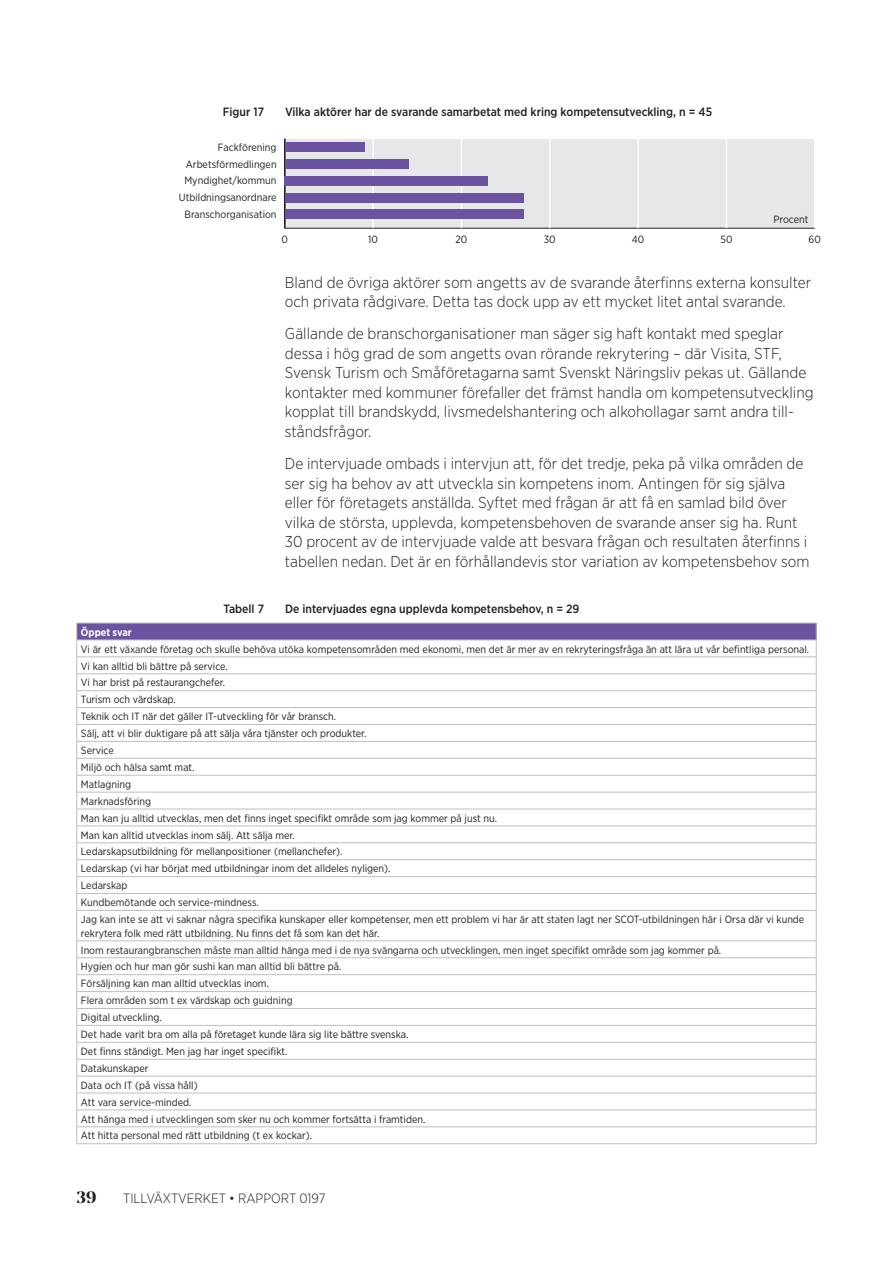
<style>
.page{position:relative;width:893px;height:1263px;background:#fff}
.page>*{position:absolute;margin:0;border:0;box-sizing:border-box;transform-origin:0 0}
.t1{font:700 16.5px "Noe Display";color:#231f20}
.Brödtext{font:300 15.75px/19.5px "Gotham Narrow";color:#231f20}
.t2{font:300 13.5px "Gotham Narrow";color:#231f20}
.Bildtext{font:500 12px "Gotham Narrow";color:#231f20}
.a_Tabelltext{font:10.5px/13.5px "Gotham Narrow";color:#231f20}
.a_Tabellfet_neg{font:700 10.5px "Gotham Narrow";color:#fff}
</style>
<div class="page">
<div style="left:285px;top:138px;width:530px;height:91px;background:#e6e7e9"></div>
<div style="left:285px;top:137px;width:531px;height:92px;border:2px solid #fff"></div>
<hr style="left:285px;top:228px;width:530px;height:1px;background:#231f20">
<hr style="left:284px;top:139px;width:2px;height:89px;background:#231f20">
<hr style="left:372px;top:139px;width:2px;height:89px;background:#fff">
<hr style="left:461px;top:139px;width:1px;height:89px;background:#fff">
<hr style="left:549px;top:139px;width:2px;height:89px;background:#fff">
<hr style="left:637px;top:139px;width:2px;height:89px;background:#fff">
<hr style="left:726px;top:139px;width:1px;height:89px;background:#fff">
<hr style="left:814px;top:139px;width:1px;height:89px;background:#fff">
<div style="left:285px;top:142px;width:79px;height:10px;background:#6b53a2"></div>
<div style="left:285px;top:159px;width:123px;height:10px;background:#6b53a2"></div>
<div style="left:285px;top:176px;width:203px;height:9px;background:#6b53a2"></div>
<div style="left:285px;top:193px;width:238px;height:9px;background:#6b53a2"></div>
<div style="left:285px;top:210px;width:238px;height:9px;background:#6b53a2"></div>
<div style="left:77px;top:623px;width:739px;height:17px;background:#6b53a2"></div>
<hr style="left:77px;top:657px;width:739px;height:1px;background:#bfbfbf">
<hr style="left:77px;top:673px;width:739px;height:1px;background:#bfbfbf">
<hr style="left:77px;top:690px;width:739px;height:1px;background:#bfbfbf">
<hr style="left:77px;top:707px;width:739px;height:1px;background:#bfbfbf">
<hr style="left:77px;top:724px;width:739px;height:1px;background:#bfbfbf">
<hr style="left:77px;top:741px;width:739px;height:1px;background:#bfbfbf">
<hr style="left:77px;top:758px;width:739px;height:1px;background:#bfbfbf">
<hr style="left:77px;top:775px;width:739px;height:1px;background:#bfbfbf">
<hr style="left:77px;top:792px;width:739px;height:1px;background:#bfbfbf">
<hr style="left:77px;top:809px;width:739px;height:1px;background:#bfbfbf">
<hr style="left:77px;top:826px;width:739px;height:1px;background:#bfbfbf">
<hr style="left:77px;top:842px;width:739px;height:1px;background:#bfbfbf">
<hr style="left:77px;top:859px;width:739px;height:1px;background:#bfbfbf">
<hr style="left:77px;top:876px;width:739px;height:1px;background:#bfbfbf">
<hr style="left:77px;top:893px;width:739px;height:1px;background:#bfbfbf">
<hr style="left:77px;top:910px;width:739px;height:1px;background:#bfbfbf">
<hr style="left:77px;top:940px;width:739px;height:1px;background:#bfbfbf">
<hr style="left:77px;top:957px;width:739px;height:1px;background:#bfbfbf">
<hr style="left:77px;top:974px;width:739px;height:1px;background:#bfbfbf">
<hr style="left:77px;top:991px;width:739px;height:1px;background:#bfbfbf">
<hr style="left:77px;top:1008px;width:739px;height:1px;background:#bfbfbf">
<hr style="left:77px;top:1025px;width:739px;height:1px;background:#bfbfbf">
<hr style="left:77px;top:1042px;width:739px;height:1px;background:#bfbfbf">
<hr style="left:77px;top:1059px;width:739px;height:1px;background:#bfbfbf">
<hr style="left:77px;top:1076px;width:739px;height:1px;background:#bfbfbf">
<hr style="left:77px;top:1093px;width:739px;height:1px;background:#bfbfbf">
<hr style="left:77px;top:1110px;width:739px;height:1px;background:#bfbfbf">
<hr style="left:77px;top:1126px;width:739px;height:1px;background:#bfbfbf">
<hr style="left:76px;top:911px;width:1px;height:30px;background:#bfbfbf">
<hr style="left:816px;top:911px;width:1px;height:30px;background:#bfbfbf">
<svg style="left:76px;top:941px;width:1px;height:202px"></svg>
<svg style="left:816px;top:941px;width:1px;height:202px"></svg>
<hr style="left:77px;top:1143px;width:739px;height:1px;background:#bfbfbf">
<hr style="left:77px;top:623px;width:739px;height:1px;background:#bfbfbf">
<svg style="left:76px;top:623px;width:1px;height:287px"></svg>
<svg style="left:816px;top:623px;width:1px;height:287px"></svg>
<hr style="left:77px;top:640px;width:739px;height:1px;background:#bfbfbf">
<p class="Bildtext" style="left:223px;top:104px;width:43px">Figur 17</p>
<p class="Bildtext" style="left:285px;top:104px;width:429px">Vilka aktörer har de svarande samarbetat med kring kompetensutveckling, n = 45</p>
<p class="a_Tabelltext" style="left:218px;top:140px;width:60px">Fackförening</p>
<p class="a_Tabelltext" style="left:186px;top:157px;width:92px">Arbetsförmedlingen</p>
<p class="a_Tabelltext" style="left:184px;top:174px;width:94px">Myndighet/kommun</p>
<p class="a_Tabelltext" style="left:179px;top:190px;width:99px">Utbildningsanordnare</p>
<p class="a_Tabelltext" style="left:185px;top:207px;width:93px">Branschorganisation</p>
<p class="a_Tabelltext" style="left:773px;top:213px;width:36px">Procent</p>
<p class="a_Tabelltext" style="left:282px;top:233px;width:8px">0</p>
<p class="a_Tabelltext" style="left:368px;top:233px;width:11px">10</p>
<p class="a_Tabelltext" style="left:455px;top:233px;width:13px">20</p>
<p class="a_Tabelltext" style="left:544px;top:233px;width:13px">30</p>
<p class="a_Tabelltext" style="left:632px;top:233px;width:14px">40</p>
<p class="a_Tabelltext" style="left:720px;top:233px;width:14px">50</p>
<p class="a_Tabelltext" style="left:809px;top:233px;width:14px">60</p>
<p class="Brödtext" style="left:285px;top:272px;width:528px">Bland de övriga aktörer som angetts av de svarande återfinns externa konsulter och privata rådgivare. Detta tas dock upp av ett mycket litet antal svarande.</p>
<p class="Brödtext" style="left:285px;top:324px;width:530px">Gällande de branschorganisationer man säger sig haft kontakt med speglar dessa i hög grad de som angetts ovan rörande rekrytering – där Visita, STF, Svensk Turism och Småföretagarna samt Svenskt Näringsliv pekas ut. Gällande kontakter med kommuner förefaller det främst handla om kompetensutveckling kopplat till brandskydd, livsmedelshantering och alkohollagar samt andra till&shy;ståndsfrågor.</p>
<p class="Brödtext" style="left:285px;top:453px;width:526px">De intervjuade ombads i intervjun att, för det tredje, peka på vilka områden de ser sig ha behov av att utveckla sin kompetens inom. Antingen för sig själva eller för företagets anställda. Syftet med frågan är att få en samlad bild över vilka de största, upplevda, kompetensbehoven de svarande anser sig ha. Runt 30 procent av de intervjuade valde att besvara frågan och resultaten återfinns i tabellen nedan. Det är en förhållandevis stor variation av kompetensbehov som</p>
<p class="Bildtext" style="left:224px;top:601px;width:42px">Tabell 7</p>
<p class="Bildtext" style="left:285px;top:601px;width:296px">De intervjuades egna upplevda kompetensbehov, n = 29</p>
<p class="a_Tabellfet_neg" style="left:81px;top:625px;width:52px">Öppet svar</p>
<p class="a_Tabelltext" style="left:81px;top:642px;width:730px">Vi är ett växande företag och skulle behöva utöka kompetensområden med ekonomi, men det är mer av en rekryteringsfråga än att lära ut vår befintliga personal.</p>
<p class="a_Tabelltext" style="left:81px;top:659px;width:148px">Vi kan alltid bli bättre på service.</p>
<p class="a_Tabelltext" style="left:81px;top:676px;width:146px">Vi har brist på restaurangchefer.</p>
<p class="a_Tabelltext" style="left:81px;top:693px;width:96px">Turism och värdskap.</p>
<p class="a_Tabelltext" style="left:81px;top:709px;width:257px">Teknik och IT när det gäller IT-utveckling för vår bransch.</p>
<p class="a_Tabelltext" style="left:81px;top:726px;width:287px">Sälj, att vi blir duktigare på att sälja våra tjänster och produkter.</p>
<p class="a_Tabelltext" style="left:81px;top:743px;width:34px">Service</p>
<p class="a_Tabelltext" style="left:81px;top:760px;width:115px">Miljö och hälsa samt mat.</p>
<p class="a_Tabelltext" style="left:81px;top:777px;width:52px">Matlagning</p>
<p class="a_Tabelltext" style="left:81px;top:794px;width:72px">Marknadsföring</p>
<p class="a_Tabelltext" style="left:81px;top:811px;width:418px">Man kan ju alltid utvecklas, men det finns inget specifikt område som jag kommer på just nu.</p>
<p class="a_Tabelltext" style="left:81px;top:828px;width:215px">Man kan alltid utvecklas inom sälj. Att sälja mer.</p>
<p class="a_Tabelltext" style="left:81px;top:845px;width:263px">Ledarskapsutbildning för mellanpositioner (mellanchefer).</p>
<p class="a_Tabelltext" style="left:81px;top:862px;width:311px">Ledarskap (vi har börjat med utbildningar inom det alldeles nyligen).</p>
<p class="a_Tabelltext" style="left:81px;top:879px;width:48px">Ledarskap</p>
<p class="a_Tabelltext" style="left:81px;top:895px;width:179px">Kundbemötande och service-mindness.</p>
<p class="a_Tabelltext" style="left:81px;top:912px;width:725px">Jag kan inte se att vi saknar några specifika kunskaper eller kompetenser, men ett problem vi har är att staten lagt ner SCOT-utbildningen här i Orsa där vi kunde rekrytera folk med rätt utbildning. Nu finns det få som kan det här.</p>
<p class="a_Tabelltext" style="left:81px;top:943px;width:642px">Inom restaurangbranschen måste man alltid hänga med i de nya svängarna och utvecklingen, men inget specifikt område som jag kommer på.</p>
<p class="a_Tabelltext" style="left:81px;top:960px;width:262px">Hygien och hur man gör sushi kan man alltid bli bättre på.</p>
<p class="a_Tabelltext" style="left:81px;top:977px;width:190px">Försäljning kan man alltid utvecklas inom.</p>
<p class="a_Tabelltext" style="left:81px;top:993px;width:213px">Flera områden som t ex värdskap och guidning</p>
<p class="a_Tabelltext" style="left:81px;top:1010px;width:82px">Digital utveckling.</p>
<p class="a_Tabelltext" style="left:81px;top:1027px;width:329px">Det hade varit bra om alla på företaget kunde lära sig lite bättre svenska.</p>
<p class="a_Tabelltext" style="left:81px;top:1044px;width:208px">Det finns ständigt. Men jag har inget specifikt.</p>
<p class="a_Tabelltext" style="left:81px;top:1061px;width:69px">Datakunskaper</p>
<p class="a_Tabelltext" style="left:81px;top:1078px;width:118px">Data och IT (på vissa håll)</p>
<p class="a_Tabelltext" style="left:81px;top:1095px;width:112px">Att vara service-minded.</p>
<p class="a_Tabelltext" style="left:81px;top:1112px;width:346px">Att hänga med i utvecklingen som sker nu och kommer fortsätta i framtiden.</p>
<p class="a_Tabelltext" style="left:81px;top:1129px;width:233px">Att hitta personal med rätt utbildning (t ex kockar).</p>
<h1 class="t1" style="left:77px;top:1187px;width:21px">39</h1>
<p class="t2" style="left:123px;top:1190px;width:204px">TILLVÄXTVERKET • RAPPORT 0197</p>
</div>
